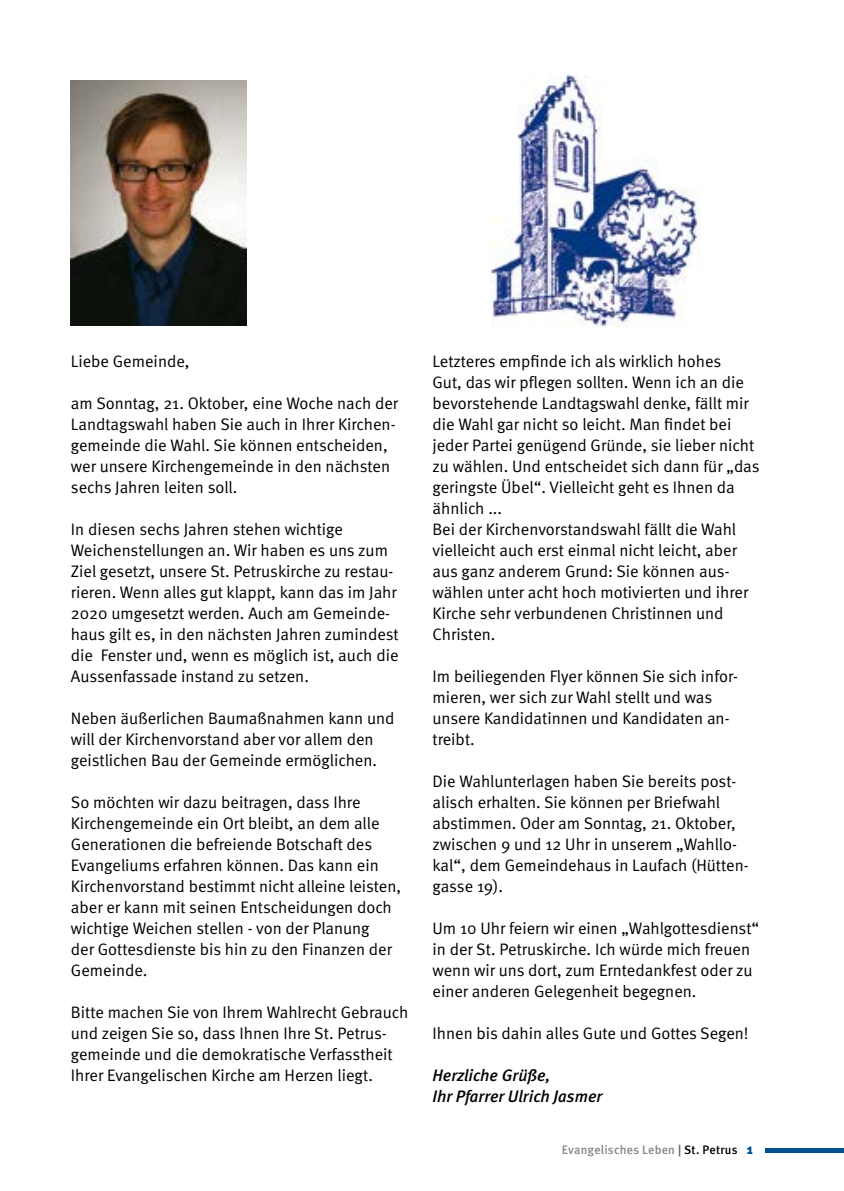
<style>
.page{position:relative;width:844px;height:1191px;background:#fff}
.page>*{position:absolute;margin:0;border:0;box-sizing:border-box;transform-origin:0 0}
.t1{font:16.62px/21px "Meta Normal";color:#000}
.t2{font:italic 500 16.62px/21px "Meta";color:#000}
.t3{font:500 12.25px "Meta";letter-spacing:.02em;color:#87888a}
.s1{color:#58585a}
.s2{color:#000}
.s3{font-weight:900;font-size:14px;color:#005193}
</style>
<div class="page">
<div style="left:765px;top:1148px;width:78px;height:5px;background:#005193"></div>
<img style="left:71px;top:80px;width:176px;height:245px">
<img style="left:490px;top:76px;width:210px;height:251px">
<p class="t1" style="left:71px;top:350px;width:120px">Liebe Gemeinde,</p>
<p class="t1" style="left:71px;top:392px;width:329px">am Sonntag, 21. Oktober, eine Woche nach der Landtagswahl haben Sie auch in Ihrer Kirchen&shy;gemeinde die Wahl. Sie können entscheiden, wer unsere Kirchengemeinde in den nächsten sechs Jahren leiten soll.</p>
<p class="t1" style="left:71px;top:518px;width:329px">In diesen sechs Jahren stehen wichtige Weichenstellungen an. Wir haben es uns zum Ziel gesetzt, unsere St. Petruskirche zu restau&shy;rieren. Wenn alles gut klappt, kann das im Jahr 2020 umgesetzt werden. Auch am Gemeinde&shy;haus gilt es, in den nächsten Jahren zumindest die Fenster und, wenn es möglich ist, auch die Aussenfassade instand zu setzen.</p>
<p class="t1" style="left:71px;top:707px;width:325px">Neben äußerlichen Baumaßnahmen kann und will der Kirchenvorstand aber vor allem den geistlichen Bau der Gemeinde ermöglichen.</p>
<p class="t1" style="left:71px;top:791px;width:332px">So möchten wir dazu beitragen, dass Ihre Kirchengemeinde ein Ort bleibt, an dem alle Generationen die befreiende Botschaft des Evangeliums erfahren können. Das kann ein Kirchenvorstand bestimmt nicht alleine leisten, aber er kann mit seinen Entscheidungen doch wichtige Weichen stellen - von der Planung<br>der Gottesdienste bis hin zu den Finanzen der Gemeinde.</p>
<p class="t1" style="left:71px;top:1001px;width:339px">Bitte machen Sie von Ihrem Wahlrecht Gebrauch und zeigen Sie so, dass Ihnen Ihre St. Petrus&shy;gemeinde und die demokratische Verfasstheit Ihrer Evangelischen Kirche am Herzen liegt.</p>
<p class="t1" style="left:432px;top:350px;width:328px">Letzteres empfinde ich als wirklich hohes<br>Gut, das wir pflegen sollten. Wenn ich an die bevorstehende Landtagswahl denke, fällt mir die Wahl gar nicht so leicht. Man findet bei jeder Partei genügend Gründe, sie lieber nicht zu wählen. Und entscheidet sich dann für „das geringste Übel“. Vielleicht geht es Ihnen da ähnlich ...<br>Bei der Kirchenvorstandswahl fällt die Wahl vielleicht auch erst einmal nicht leicht, aber aus ganz anderem Grund: Sie können aus&shy;wählen unter acht hoch motivierten und ihrer Kirche sehr verbundenen Christinnen und Christen.</p>
<p class="t1" style="left:432px;top:665px;width:307px">Im beiliegenden Flyer können Sie sich infor&shy;mieren, wer sich zur Wahl stellt und was unsere Kandidatinnen und Kandidaten an&shy;treibt.</p>
<p class="t1" style="left:432px;top:770px;width:317px">Die Wahlunterlagen haben Sie bereits post&shy;alisch erhalten. Sie können per Briefwahl abstimmen. Oder am Sonntag, 21. Oktober, zwischen 9 und 12 Uhr in unserem „Wahllo&shy;kal“, dem Gemeindehaus in Laufach (Hütten&shy;gasse 19).</p>
<p class="t1" style="left:432px;top:917px;width:328px">Um 10 Uhr feiern wir einen „Wahlgottesdienst“ in der St. Petruskirche. Ich würde mich freuen wenn wir uns dort, zum Erntedankfest oder zu einer anderen Gelegenheit begegnen.</p>
<p class="t1" style="left:432px;top:1022px;width:317px">Ihnen bis dahin alles Gute und Gottes Segen!</p>
<p class="t2" style="left:432px;top:1064px;width:171px">Herzliche Grüße,<br>Ihr Pfarrer Ulrich Jasmer</p>
<p class="t3" style="left:561px;top:1142px;width:192px">Evangelisches Leben <span class="s1">|</span> <span class="s2">St. Petrus</span> <span class="s3">1</span></p>
</div>
